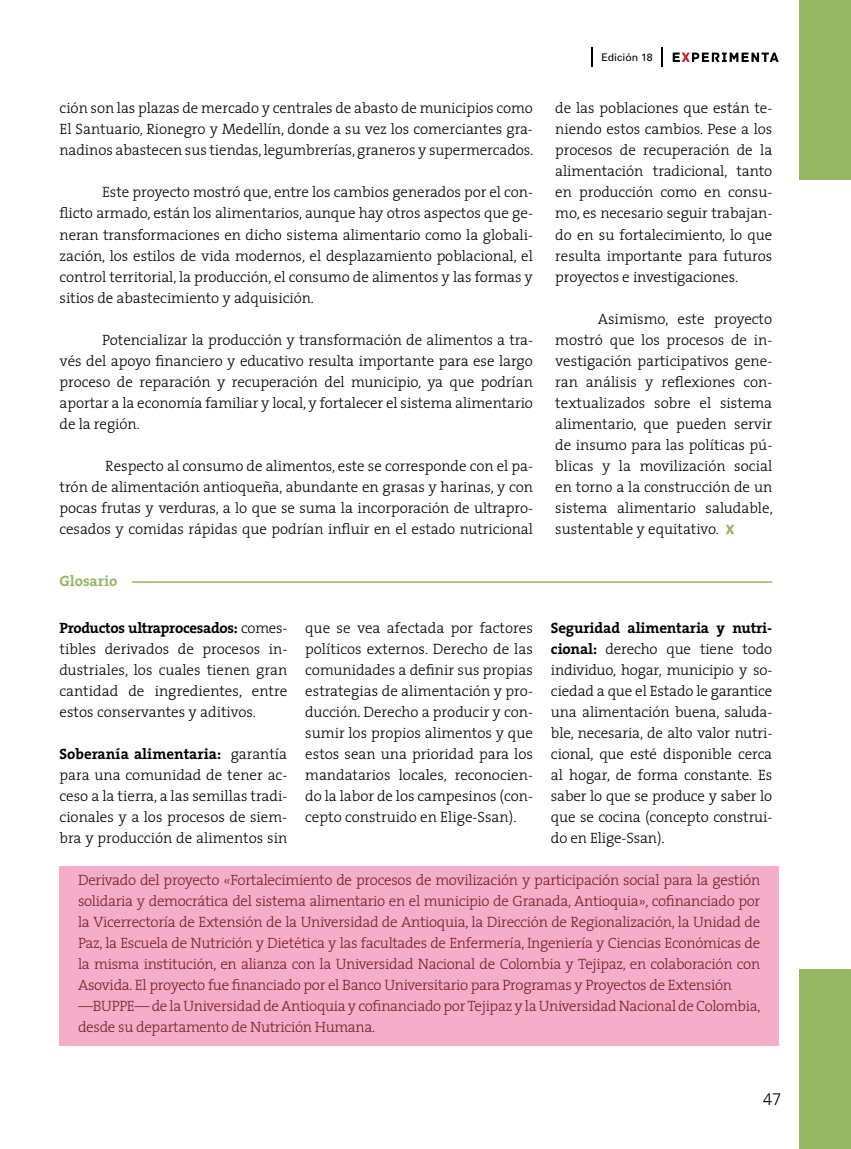
<style>
.page{position:relative;width:851px;height:1149px;background:#fff}
.page>*{position:absolute;margin:0;border:0;box-sizing:border-box;transform-origin:0 0}
.t1{font:300 16.5px "Univers";color:#000}
.t2{font:300 15px/21px "The Serif";letter-spacing:-.005em;color:#000;text-align:justify}
.t3{font:300 15px/21px "The Serif";letter-spacing:-.02em;color:#781f25}
.t4{font:700 15px "The Serif";color:#96b664}
.t5{font:10.5px "Univers LT Std";color:#000}
.s1{font-weight:700}
</style>
<div class="page">
<svg style="left:591px;top:48px;width:2px;height:19px"></svg>
<svg style="left:661px;top:48px;width:1px;height:19px"></svg>
<svg style="left:672px;top:53px;width:106px;height:9px"></svg>
<div style="left:60px;top:865px;width:718px;height:179px;background:#f4aec9"></div>
<hr style="left:132px;top:581px;width:640px;height:1px;background:#96b664">
<div style="left:799px;top:969px;width:51px;height:179px;background:#96b664"></div>
<div style="left:799px;top:0;width:51px;height:179px;background:#96b664"></div>
<svg style="left:725px;top:524px;width:9px;height:10px"></svg>
<p class="t2" style="left:60px;top:97px;width:475px">ción son las plazas de mercado y centrales de abasto de municipios como El Santuario, Rionegro y Medellín, donde a su vez los comerciantes gra&shy;nadinos abastecen sus tiendas, legumbrerías, graneros y supermercados.</p>
<p class="t2" style="left:60px;top:181px;width:475px;text-indent:43px">Este proyecto mostró que, entre los cambios generados por el con&shy;flicto armado, están los alimentarios, aunque hay otros aspectos que ge&shy;neran transformaciones en dicho sistema alimentario como la globali&shy;zación, los estilos de vida modernos, el desplazamiento poblacional, el control territorial, la producción, el consumo de alimentos y las formas y sitios de abastecimiento y adquisición.</p>
<p class="t2" style="left:60px;top:328px;width:475px;text-indent:43px">Potencializar la producción y transformación de alimentos a tra&shy;vés del apoyo financiero y educativo resulta importante para ese largo proceso de reparación y recuperación del municipio, ya que podrían aportar a la economía familiar y local, y fortalecer el sistema alimentario de la región.</p>
<p class="t2" style="left:60px;top:454px;width:475px;text-indent:46px">Respecto al consumo de alimentos, este se corresponde con el pa&shy;trón de alimentación antioqueña, abundante en grasas y harinas, y con pocas frutas y verduras, a lo que se suma la incorporación de ultrapro&shy;cesados y comidas rápidas que podrían influir en el estado nutricional</p>
<p class="t4" style="left:60px;top:568px;width:59px">Glosario</p>
<p class="t5" style="left:601px;top:51px;width:53px">Edición 18</p>
<p class="t2" style="left:555px;top:97px;width:218px">de las poblaciones que están te&shy;niendo estos cambios. Pese a los procesos de recuperación de la alimentación tradicional, tanto en producción como en consu&shy;mo, es necesario seguir trabajan&shy;do en su fortalecimiento, lo que resulta importante para futuros proyectos e investigaciones.</p>
<p class="t2" style="left:555px;top:307px;width:219px;text-indent:43px">Asimismo, este proyecto mostró que los procesos de in&shy;vestigación participativos gene&shy;ran análisis y reflexiones con&shy;textualizados sobre el sistema alimentario, que pueden servir de insumo para las políticas pú&shy;blicas y la movilización social en torno a la construcción de un sistema alimentario saludable, sustentable y equitativo.</p>
<p class="t2" style="left:305px;top:616px;width:229px">que se vea afectada por factores políticos externos. Derecho de las comunidades a definir sus propias estrategias de alimentación y pro&shy;ducción. Derecho a producir y con&shy;sumir los propios alimentos y que estos sean una prioridad para los mandatarios locales, reconocien&shy;do la labor de los campesinos (con&shy;cepto construido en Elige-Ssan).</p>
<p class="t2" style="left:551px;top:616px;width:223px"><span class="s1">Seguridad alimentaria y nutri&shy;cional:</span> derecho que tiene todo individuo, hogar, municipio y so&shy;ciedad a que el Estado le garantice una alimentación buena, saluda&shy;ble, necesaria, de alto valor nutri&shy;cional, que esté disponible cerca al hogar, de forma constante. Es saber lo que se produce y saber lo que se cocina (concepto construi&shy;do en Elige-Ssan).</p>
<p class="t2" style="left:60px;top:616px;width:229px"><span class="s1">Productos ultraprocesados:</span> comes&shy;tibles derivados de procesos in&shy;dustriales, los cuales tienen gran cantidad de ingredientes, entre estos conservantes y aditivos.</p>
<p class="t2" style="left:60px;top:742px;width:229px"><span class="s1">Soberanía alimentaria:</span> garantía para una comunidad de tener ac&shy;ceso a la tierra, a las semillas tradi&shy;cionales y a los procesos de siem&shy;bra y producción de alimentos sin</p>
<p class="t3" style="left:78px;top:868px;width:684px">Derivado del proyecto «Fortalecimiento de procesos de movilización y participación social para la gestión solidaria y democrática del sistema alimentario en el municipio de Granada, Antioquia», cofinanciado por la Vicerrectoría de Extensión de la Universidad de Antioquia, la Dirección de Regionalización, la Unidad de Paz, la Escuela de Nutrición y Dietética y las facultades de Enfermería, Ingeniería y Ciencias Económicas de la misma institución, en alianza con la Universidad Nacional de Colombia y Tejipaz, en colaboración con Asovida. El proyecto fue financiado por el Banco Universitario para Programas y Proyectos de Extensión —BUPPE— de la Universidad de Antioquia y cofinanciado por Tejipaz y la Universidad Nacional de Colombia, desde su departamento de Nutrición Humana.</p>
<p class="t1" style="left:763px;top:1088px;width:20px">47</p>
</div>
